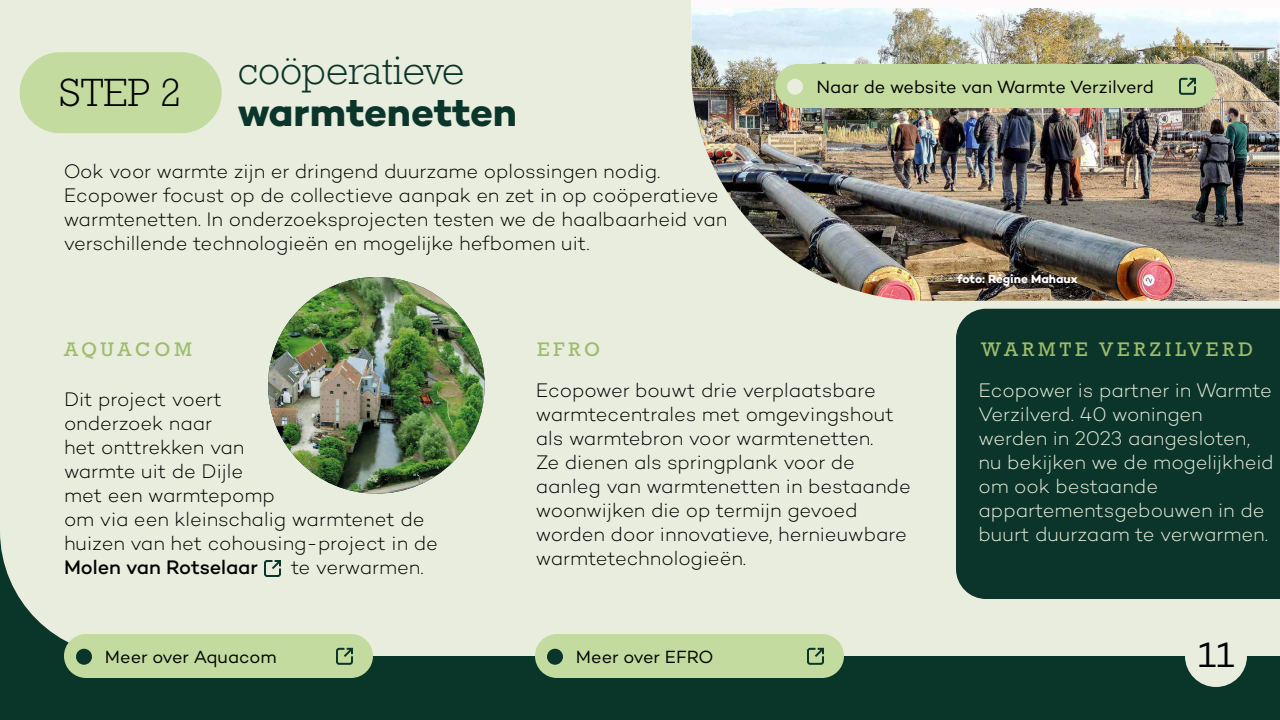
<style>
.page{position:relative;width:1280px;height:720px;background:#fff}
.page>*{position:absolute;margin:0;border:0;box-sizing:border-box;transform-origin:0 0}
.t1{font:300 40px "Rockwell Std";color:#0b352a}
.t2{font:700 40px "Campton";letter-spacing:-.01em;color:#0b352a}
.t3{font:300 40px "Rockwell Std";color:#000}
.t4{font:36px "Campton";color:#000}
.t5{font:300 20px/24px "Campton";color:#000}
.t6{font:300 20px/24px "Campton";letter-spacing:-.005em;color:#e8eedd}
.t7{font:20px "Rockwell Std";letter-spacing:.2em;color:#9dbc6c}
.t8{font:500 20px "Campton";letter-spacing:-.005em;color:#000}
.t9{font:20px "Rockwell Std";letter-spacing:.18em;color:#9dbc6c}
.t10{font:18px "Campton";letter-spacing:-.01em;color:#000}
.t11{font:700 12px "Campton";color:#fff}
</style>
<div class="page">
<div style="left:0;top:301px;width:1280px;height:419px;background:#0a3629"></div>
<div style="left:0;top:0;width:1280px;height:656px;background:#e8edde"></div>
<div style="left:1185px;top:625px;width:62px;height:62px;background:#e8edde;border-radius:50%"></div>
<svg style="left:956px;top:309px;width:324px;height:290px"></svg>
<svg style="left:691px;top:0;width:589px;height:8px"></svg>
<img style="left:691px;top:8px;width:589px;height:293px">
<div style="left:20px;top:52px;width:202px;height:81px;background:#c4db9f;border-radius:40px"></div>
<div style="left:64px;top:634px;width:309px;height:44px;background:#c4db9f;border-radius:22px"></div>
<svg style="left:336px;top:647px;width:17px;height:18px"></svg>
<div style="left:76px;top:649px;width:16px;height:16px;background:#0b352a;border-radius:50%"></div>
<div style="left:775px;top:64px;width:441px;height:44px;background:#c4db9f;border-radius:22px"></div>
<svg style="left:1179px;top:77px;width:17px;height:18px"></svg>
<div style="left:787px;top:79px;width:16px;height:16px;background:#e8edde;border-radius:50%"></div>
<div style="left:535px;top:634px;width:309px;height:44px;background:#c4db9f;border-radius:22px"></div>
<svg style="left:807px;top:647px;width:17px;height:18px"></svg>
<div style="left:547px;top:649px;width:16px;height:16px;background:#0b352a;border-radius:50%"></div>
<img style="left:268px;top:277px;width:217px;height:217px;border-radius:108px">
<svg style="left:263px;top:558px;width:20px;height:20px"></svg>
<h1 class="t3" style="left:59px;top:70px;width:124px">STEP 2</h1>
<h1 class="t1" style="left:238px;top:48px;width:228px">coöperatieve</h1>
<h1 class="t2" style="left:238px;top:87px;width:281px">warmtenetten</h1>
<p class="t5" style="left:64px;top:159px;width:665px">Ook voor warmte zijn er dringend duurzame oplossingen nodig.<br>Ecopower focust op de collectieve aanpak en zet in op coöperatieve warmtenetten. In onderzoeksprojecten testen we de haalbaarheid van verschillende technologieën en mogelijke hefbomen uit.</p>
<p class="t10" style="left:816px;top:76px;width:339px">Naar de website van Warmte Verzilverd</p>
<p class="t11" style="left:957px;top:271px;width:122px">foto: Régine Mahaux</p>
<p class="t9" style="left:64px;top:338px;width:129px">AQUACOM</p>
<p class="t7" style="left:537px;top:338px;width:65px">EFRO</p>
<p class="t7" style="left:981px;top:338px;width:274px">WARMTE VERZILVERD</p>
<p class="t5" style="left:64px;top:387px;width:376px">Dit project voert<br>onderzoek naar<br>het onttrekken van<br>warmte uit de Dijle<br>met een warmtepomp<br>om via een kleinschalig warmtenet de huizen van het cohousing-project in de</p>
<p class="t8" style="left:64px;top:555px;width:195px">Molen van Rotselaar</p>
<p class="t5" style="left:291px;top:555px;width:134px">te verwarmen.</p>
<p class="t10" style="left:105px;top:646px;width:173px">Meer over Aquacom</p>
<p class="t5" style="left:536px;top:378px;width:377px">Ecopower bouwt drie verplaatsbare warmtecentrales met omgevingshout als warmtebron voor warmtenetten.<br>Ze dienen als springplank voor de aanleg van warmtenetten in bestaande woonwijken die op termijn gevoed worden door innovatieve, hernieuwbare warmtetechnologieën.</p>
<p class="t10" style="left:576px;top:646px;width:139px">Meer over EFRO</p>
<p class="t6" style="left:979px;top:378px;width:297px">Ecopower is partner in Warmte<br>Verzilverd. 40 woningen werden in 2023 aangesloten, nu bekijken we de mogelijkheid om ook bestaande appartementsgebouwen in de buurt duurzaam te verwarmen.</p>
<h2 class="t4" style="left:1198px;top:632px;width:38px">11</h2>
</div>
